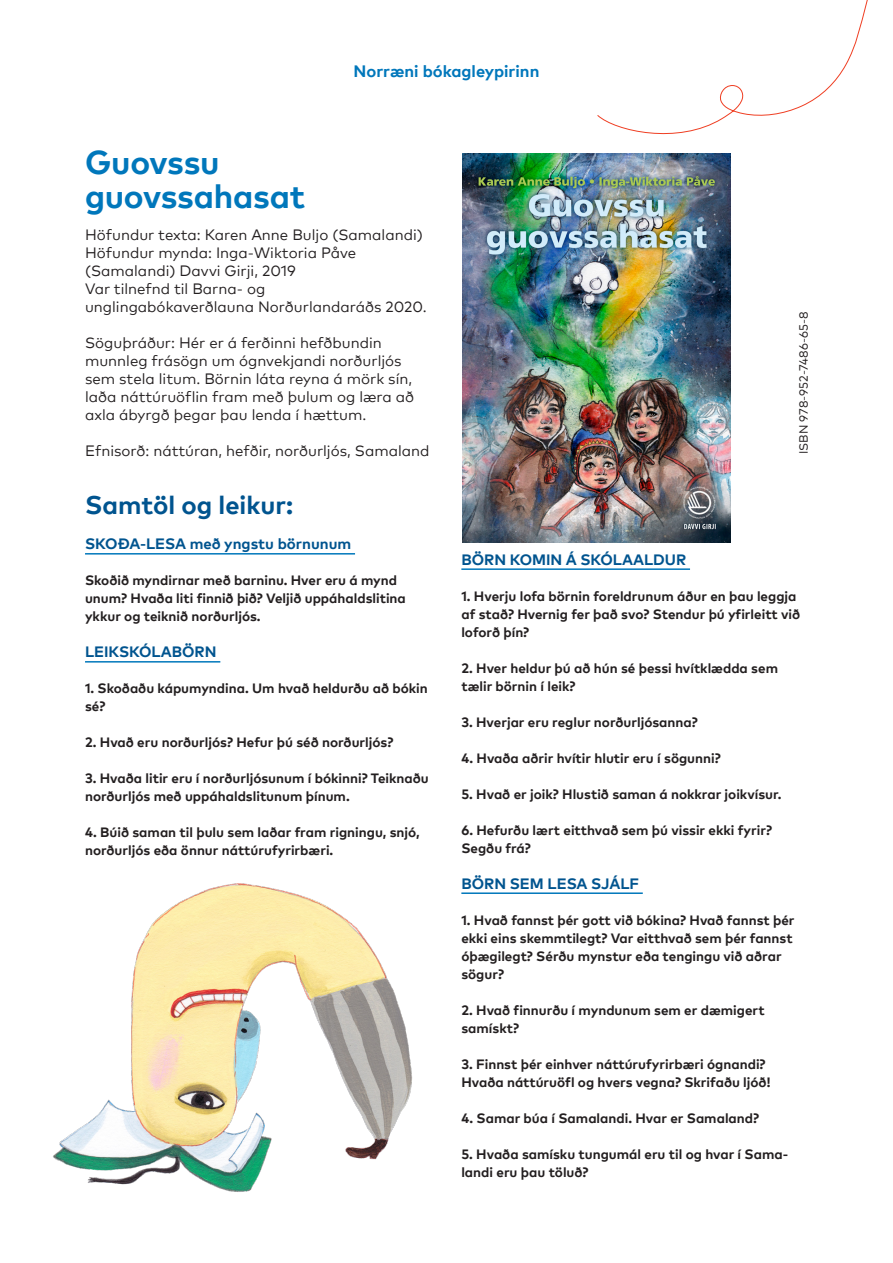
<style>
.page{position:relative;width:893px;height:1263px;background:#fff}
.page>*{position:absolute;margin:0;border:0;box-sizing:border-box;transform-origin:0 0}
.t1{font:700 33px "Mark Pro";letter-spacing:-.005em;color:#07b}
.Alleviivattu_väliots{font:700 25.5px "Mark Pro";color:#00548f}
.Alleviivattu_väliots-2{font:700 16.5px "Mark Pro";color:#07b}
.t2{font:15px/18px "Mark Pro";color:#231f20}
.Alleviivattu_väliots-3{font:700 15px "Mark Pro";color:#00548f}
.leipis_bold{font:700 13.5px/18px "Mark Pro";color:#231f20}
.t3{font:12px "Mark Pro";color:#231f20}
</style>
<div class="page">
<hr style="left:85px;top:553px;width:270px;height:1px;background:#07b">
<hr style="left:85px;top:661px;width:135px;height:1px;background:#07b">
<hr style="left:461px;top:568px;width:229px;height:2px;background:#07b">
<hr style="left:461px;top:892px;width:182px;height:2px;background:#07b">
<svg style="left:597px;top:0;width:271px;height:135px"></svg>
<img style="left:462px;top:153px;width:268px;height:389px">
<img style="left:53px;top:883px;width:359px;height:309px">
<p class="t1" style="left:85px;top:137px;width:136px">Guovssu</p>
<p class="t1" style="left:85px;top:172px;width:222px">guovssahasat</p>
<p class="Alleviivattu_väliots-2" style="left:353px;top:59px;width:187px">Norræni bókagleypirinn</p>
<p class="t2" style="left:85px;top:225px;width:339px">Höfundur texta: Karen Anne Buljo (Samalandi)</p>
<p class="t2" style="left:85px;top:243px;width:273px">Höfundur mynda: Inga-Wiktoria Påve (Samalandi) Davvi Girji, 2019</p>
<p class="t2" style="left:85px;top:279px;width:343px">Var tilnefnd til Barna- og unglingabókaverðlauna Norðurlandaráðs 2020.</p>
<p class="t2" style="left:85px;top:333px;width:331px">Söguþráður: Hér er á ferðinni hefðbundin munnleg frásögn um ógnvekjandi norðurljós sem stela litum. Börnin láta reyna á mörk sín, laða náttúruöflin fram með þulum og læra að axla ábyrgð þegar þau lenda í hættum.</p>
<p class="t2" style="left:85px;top:441px;width:346px">Efnisorð: náttúran, hefðir, norðurljós, Samaland</p>
<p class="t3" style="left:795px;top:454px;width:144px;rotate:-90deg">ISBN 978-952-7486-65-8</p>
<p class="Alleviivattu_väliots" style="left:85px;top:486px;width:210px">Samtöl og leikur:</p>
<p class="Alleviivattu_väliots-3" style="left:85px;top:533px;width:268px">SKOÐA-LESA með yngstu börnunum</p>
<p class="leipis_bold" style="left:85px;top:570px;width:314px">Skoðið myndirnar með barninu. Hver eru á mynd</p>
<p class="leipis_bold" style="left:85px;top:588px;width:322px">unum? Hvaða liti finnið þið? Veljið uppáhaldslitina ykkur og teiknið norðurljós.</p>
<p class="Alleviivattu_väliots-3" style="left:85px;top:641px;width:133px">LEIKSKÓLABÖRN</p>
<p class="leipis_bold" style="left:85px;top:678px;width:344px">1. Skoðaðu kápumyndina. Um hvað heldurðu að bókin sé?</p>
<p class="leipis_bold" style="left:85px;top:732px;width:310px">2. Hvað eru norðurljós? Hefur þú séð norðurljós?</p>
<p class="leipis_bold" style="left:85px;top:768px;width:345px">3. Hvaða litir eru í norðurljósunum í bókinni? Teiknaðu norðurljós með uppáhaldslitunum þínum.</p>
<p class="leipis_bold" style="left:85px;top:822px;width:336px">4. Búið saman til þulu sem laðar fram rigningu, snjó, norðurljós eða önnur náttúrufyrirbæri.</p>
<p class="Alleviivattu_väliots-3" style="left:461px;top:548px;width:226px">BÖRN KOMIN Á SKÓLAALDUR</p>
<p class="leipis_bold" style="left:461px;top:586px;width:340px">1. Hverju lofa börnin foreldrunum áður en þau leggja af stað? Hvernig fer það svo? Stendur þú yfirleitt við loforð þín?</p>
<p class="leipis_bold" style="left:461px;top:658px;width:318px">2. Hver heldur þú að hún sé þessi hvítklædda sem tælir börnin í leik?</p>
<p class="leipis_bold" style="left:461px;top:712px;width:238px">3. Hverjar eru reglur norðurljósanna?</p>
<p class="leipis_bold" style="left:461px;top:748px;width:261px">4. Hvaða aðrir hvítir hlutir eru í sögunni?</p>
<p class="leipis_bold" style="left:461px;top:784px;width:322px">5. Hvað er joik? Hlustið saman á nokkrar joikvísur.</p>
<p class="leipis_bold" style="left:461px;top:820px;width:312px">6. Hefurðu lært eitthvað sem þú vissir ekki fyrir?<br>Segðu frá?</p>
<p class="Alleviivattu_väliots-3" style="left:461px;top:872px;width:179px">BÖRN SEM LESA SJÁLF</p>
<p class="leipis_bold" style="left:461px;top:910px;width:335px">1. Hvað fannst þér gott við bókina? Hvað fannst þér ekki eins skemmtilegt? Var eitthvað sem þér fannst óþægilegt? Sérðu mynstur eða tengingu við aðrar sögur?</p>
<p class="leipis_bold" style="left:461px;top:1000px;width:305px">2. Hvað finnurðu í myndunum sem er dæmigert samískt?</p>
<p class="leipis_bold" style="left:461px;top:1054px;width:311px">3. Finnst þér einhver náttúrufyrirbæri ógnandi?<br>Hvaða náttúruöfl og hvers vegna? Skrifaðu ljóð!</p>
<p class="leipis_bold" style="left:461px;top:1108px;width:299px">4. Samar búa í Samalandi. Hvar er Samaland?</p>
<p class="leipis_bold" style="left:461px;top:1144px;width:328px">5. Hvaða samísku tungumál eru til og hvar í Sama&shy;landi eru þau töluð?</p>
</div>
